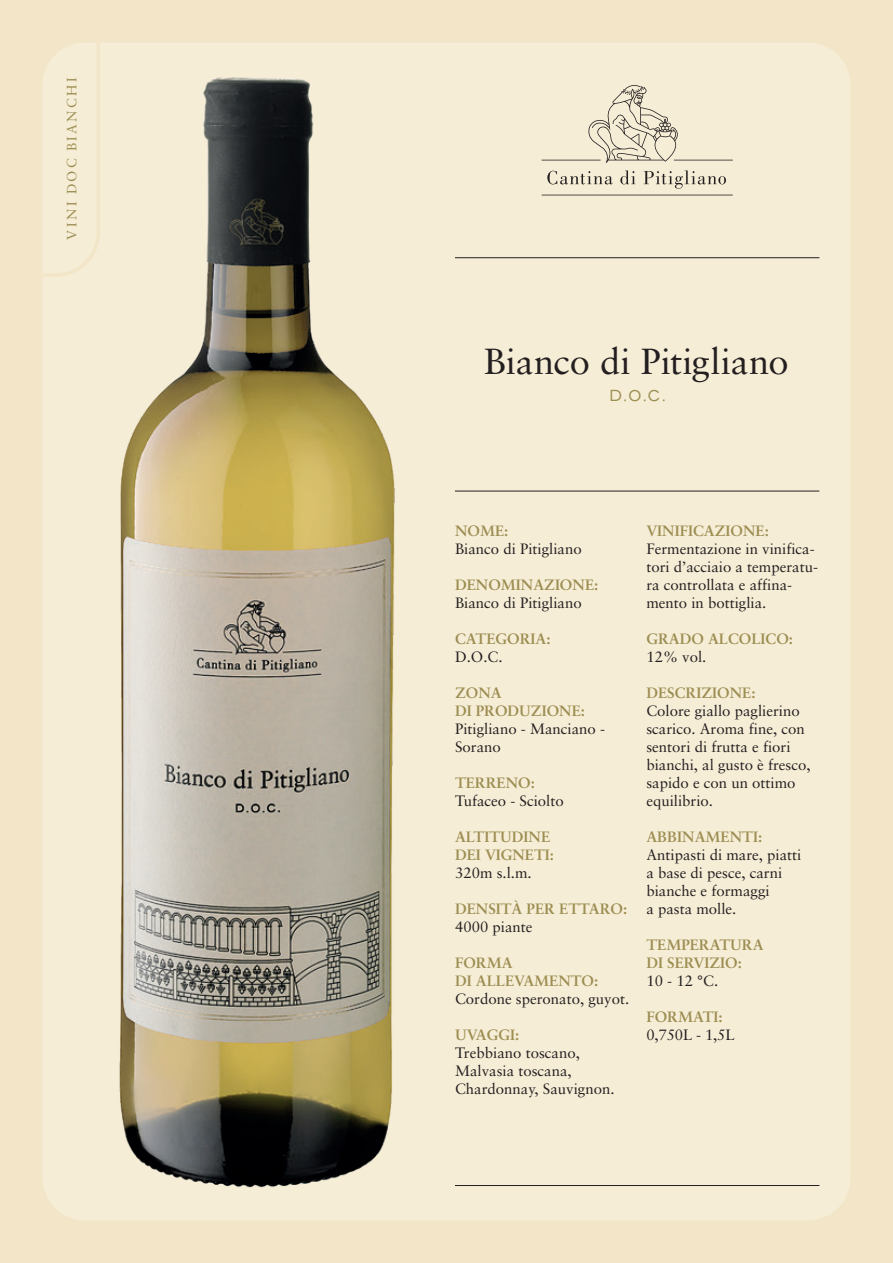
<style>
.page{position:relative;width:893px;height:1263px;background:#f3e5c7}
.page>*{position:absolute;margin:0;border:0;box-sizing:border-box;transform-origin:0 0}
.t1{font:36.3px "Sabon";color:#231f20}
.t2{font:20.4px "Engravers Gothic BT";color:#9c8d52}
.t3{font:15px/18px "Sabon";color:#231f20}
.t4{font:700 15px/18px "Sabon";color:#9c8d52}
.t5{font:13.5px "Sabon";letter-spacing:.185em;color:#9c8d52}
</style>
<div class="page">
<div style="left:43px;top:43px;width:807px;height:1177px;background:#f6edd6;border-radius:43px"></div>
<svg style="left:541px;top:85px;width:192px;height:110px"></svg>
<hr style="left:455px;top:491px;width:364px;height:1px;background:#231f20">
<hr style="left:455px;top:257px;width:364px;height:1px;background:#231f20">
<hr style="left:455px;top:1185px;width:364px;height:1px;background:#231f20">
<svg style="left:43px;top:43px;width:57px;height:234px"></svg>
<img style="left:96px;top:61px;width:299px;height:1127px">
<p class="t5" style="left:64px;top:240px;width:163px;rotate:-90deg">VINI DOC BIANCHI</p>
<h1 class="t1" style="left:484px;top:340px;width:306px">Bianco di Pitigliano</h1>
<h2 class="t2" style="left:609px;top:384px;width:59px">D.O.C.</h2>
<p class="t4" style="left:455px;top:522px;width:55px">NOME:</p>
<p class="t3" style="left:455px;top:540px;width:128px">Bianco di Pitigliano</p>
<p class="t4" style="left:455px;top:576px;width:145px">DENOMINAZIONE:</p>
<p class="t3" style="left:455px;top:594px;width:128px">Bianco di Pitigliano</p>
<p class="t4" style="left:455px;top:630px;width:97px">CATEGORIA:</p>
<p class="t3" style="left:455px;top:648px;width:49px">D.O.C.</p>
<p class="t4" style="left:455px;top:684px;width:132px">ZONA<br>DI PRODUZIONE:</p>
<p class="t3" style="left:455px;top:720px;width:152px">Pitigliano - Manciano -<br>Sorano</p>
<p class="t4" style="left:455px;top:774px;width:81px">TERRENO:</p>
<p class="t3" style="left:455px;top:792px;width:110px">Tufaceo - Sciolto</p>
<p class="t4" style="left:455px;top:828px;width:101px">ALTITUDINE<br>DEI VIGNETI:</p>
<p class="t3" style="left:455px;top:864px;width:78px">320m s.l.m.</p>
<p class="t4" style="left:455px;top:900px;width:174px">DENSITÀ PER ETTARO:</p>
<p class="t3" style="left:455px;top:918px;width:79px">4000 piante</p>
<p class="t4" style="left:455px;top:954px;width:145px">FORMA<br>DI ALLEVAMENTO:</p>
<p class="t3" style="left:455px;top:990px;width:176px">Cordone speronato, guyot.</p>
<p class="t4" style="left:455px;top:1026px;width:66px">UVAGGI:</p>
<p class="t3" style="left:455px;top:1044px;width:161px">Trebbiano toscano,<br>Malvasia toscana,<br>Chardonnay, Sauvignon.</p>
<p class="t4" style="left:646px;top:522px;width:124px">VINIFICAZIONE:</p>
<p class="t3" style="left:646px;top:540px;width:173px">Fermentazione in vinifica&shy;tori d’acciaio a temperatu&shy;ra controllata e affina&shy;mento in bottiglia.</p>
<p class="t4" style="left:646px;top:630px;width:148px">GRADO ALCOLICO:</p>
<p class="t3" style="left:646px;top:648px;width:62px">12% vol.</p>
<p class="t4" style="left:646px;top:684px;width:111px">DESCRIZIONE:</p>
<p class="t3" style="left:646px;top:702px;width:166px">Colore giallo paglierino scarico. Aroma fine, con sentori di frutta e fiori bianchi, al gusto è fresco, sapido e con un ottimo equilibrio.</p>
<p class="t4" style="left:646px;top:828px;width:117px">ABBINAMENTI:</p>
<p class="t3" style="left:646px;top:846px;width:156px">Antipasti di mare, piatti a base di pesce, carni bianche e formaggi<br>a pasta molle.</p>
<p class="t4" style="left:646px;top:936px;width:119px">TEMPERATURA<br>DI SERVIZIO:</p>
<p class="t3" style="left:646px;top:972px;width:73px">10 - 12 °C.</p>
<p class="t4" style="left:646px;top:1008px;width:78px">FORMATI:</p>
<p class="t3" style="left:646px;top:1026px;width:90px">0,750L - 1,5L</p>
</div>
